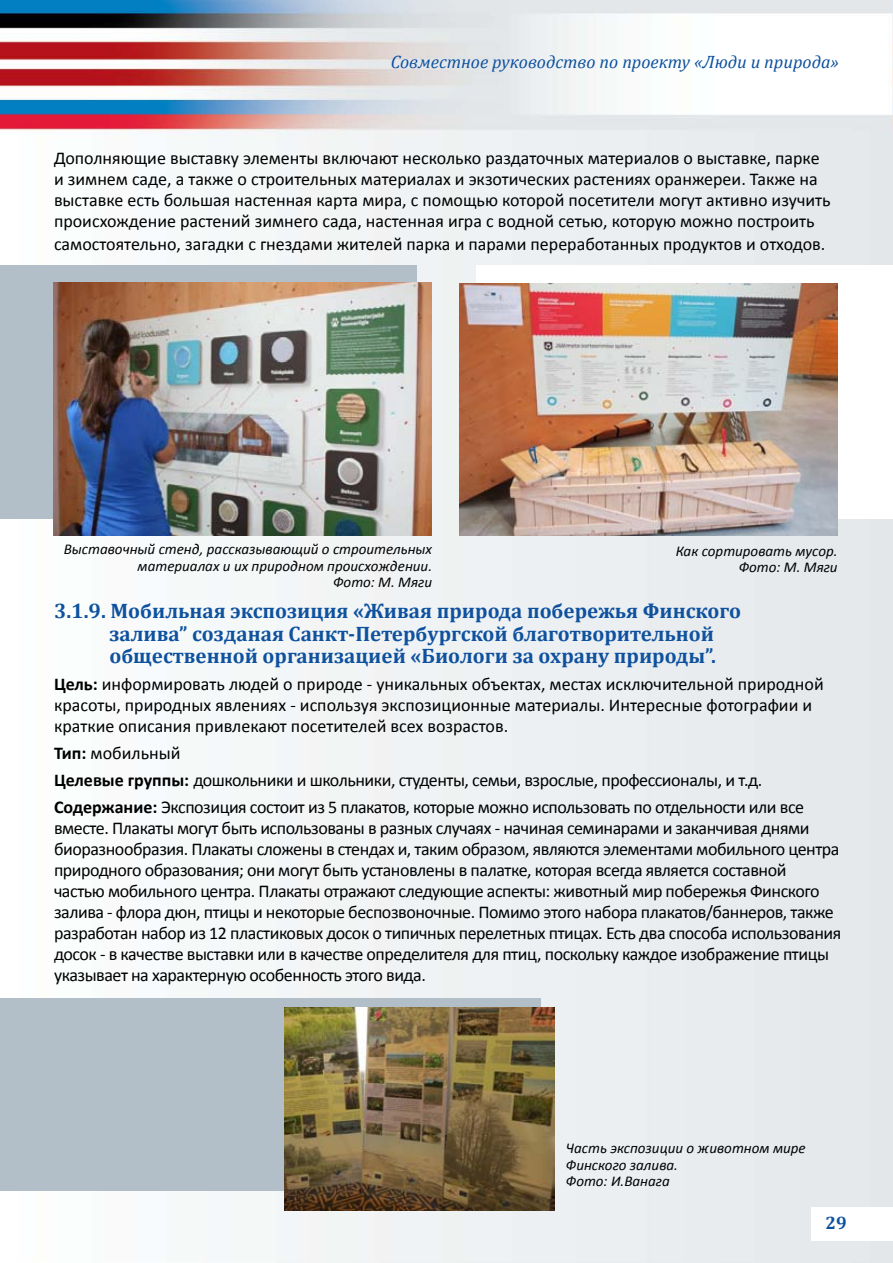
<style>
.page{position:relative;width:893px;height:1263px;background:#fff}
.page>*{position:absolute;margin:0;border:0;box-sizing:border-box;transform-origin:0 0}
.t1{font:700 21px/22.5px "Cambria";color:#0e519e}
.t2{font:18px/21px "Calibri";letter-spacing:-.025em;color:#000}
.t3{font:18px/21.5px "Calibri";color:#000}
.t4{font:italic 18px "Cambria";color:#0e519e}
.t5{font:700 18px "Cambria";color:#0c519f}
.t6{font:italic 15px/16.5px "Calibri";color:#000;text-align:right}
.s1{font-weight:700}
</style>
<div class="page">
<img style="left:0;top:0;width:893px;height:1263px">
<div style="left:811px;top:1208px;width:82px;height:33px;background:#fff"></div>
<div style="left:0;top:266px;width:416px;height:253px;background:#b2bfc8"></div>
<div style="left:0;top:998px;width:540px;height:193px;background:#b2bfc8"></div>
<img style="left:53px;top:283px;width:378px;height:253px">
<div style="left:477px;top:266px;width:416px;height:253px;background:#fff"></div>
<img style="left:460px;top:283px;width:378px;height:253px">
<img style="left:285px;top:1008px;width:270px;height:202px">
<p class="t4" style="left:391px;top:49px;width:450px">Совместное руководство по проекту «Люди и природа»</p>
<p class="t3" style="left:54px;top:148px;width:778px">Дополняющие выставку элементы включают несколько раздаточных материалов о выставке, парке и зимнем саде, а также о строительных материалах и экзотических растениях оранжереи. Также на выставке есть большая настенная карта мира, с помощью которой посетители могут активно изучить происхождение растений зимнего сада, настенная игра с водной сетью, которую можно построить самостоятельно, загадки с гнездами жителей парка и парами переработанных продуктов и отходов.</p>
<p class="t6" style="left:64px;top:541px;width:370px">Выставочный стенд, рассказывающий о строительных материалах и их природном происхождении.<br>Фото: М. Мяги</p>
<p class="t6" style="left:676px;top:542px;width:163px">Как сортировать мусор.<br>Фото: М. Мяги</p>
<p class="t1" style="left:109px;top:599px;width:633px;text-indent:-55px">3.1.9. Мобильная экспозиция «Живая природа побережья Финского залива” созданая Санкт-Петербургской благотворительной общественной организацией «Биологи за охрану природы”.</p>
<p class="t3" style="left:54px;top:674px;width:771px;line-height:21px"><span class="s1">Цель:</span> информировать людей о природе - уникальных объектах, местах исключительной природной красоты, природных явлениях - используя экспозиционные материалы. Интересные фотографии и краткие описания привлекают посетителей всех возрастов.</p>
<p class="t2" style="left:54px;top:740px;width:752px;line-height:27px"><span class="s1">Тип:</span> мобильный<br><span class="s1">Целевые группы:</span> дошкольники и школьники, студенты, семьи, взрослые, профессионалы, и т.д.<br><span class="s1">Содержание:</span> Экспозиция состоит из 5 плакатов, которые можно использовать по отдельности или все</p>
<p class="t2" style="left:54px;top:818px;width:789px">вместе. Плакаты могут быть использованы в разных случаях - начиная семинарами и заканчивая днями биоразнообразия. Плакаты сложены в стендах и, таким образом, являются элементами мобильного центра природного образования; они могут быть установлены в палатке, которая всегда является составной частью мобильного центра. Плакаты отражают следующие аспекты: животный мир побережья Финского залива - флора дюн, птицы и некоторые беспозвоночные. Помимо этого набора плакатов/баннеров, также разработан набор из 12 пластиковых досок о типичных перелетных птицах. Есть два способа использования досок - в качестве выставки или в качестве определителя для птиц, поскольку каждое изображение птицы указывает на характерную особенность этого вида.</p>
<p class="t6" style="left:566px;top:1139px;width:241px;text-align:left">Часть экспозиции о животном мире<br>Финского залива.<br>Фото: И.Ванага</p>
<p class="t5" style="left:825px;top:1210px;width:23px">29</p>
</div>
